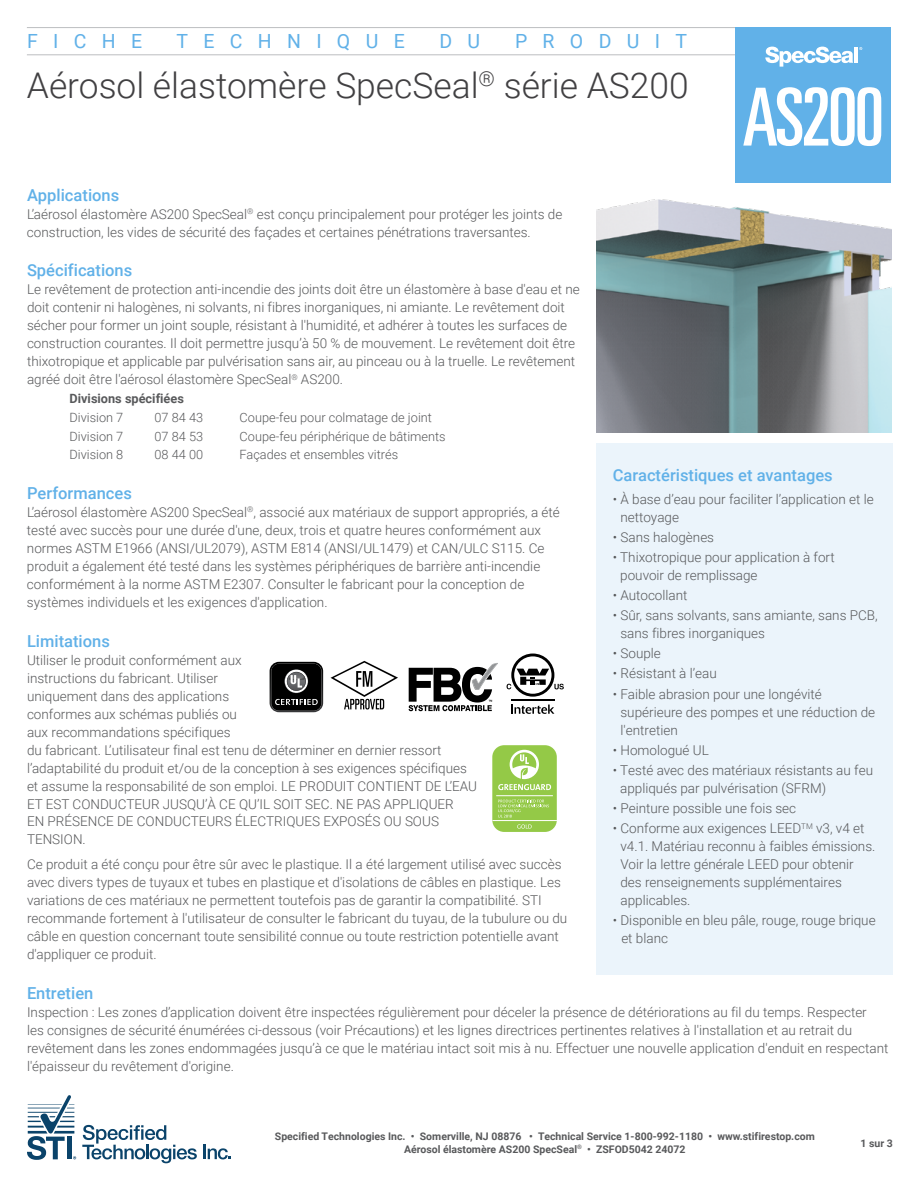
<style>
.page{position:relative;width:918px;height:1188px;background:#fff}
.page>*{position:absolute;margin:0;border:0;box-sizing:border-box;transform-origin:0 0}
.t1{font:300 35.4px "Roboto";color:#414042}
.t2{font:19.5px "Roboto";letter-spacing:.785em;color:#61b1e8}
.t3{font:500 16.5px "Roboto";color:#61b1e8}
.t4{font:300 13.5px/18px "Roboto";color:#58595b}
.t5{font:300 12.75px "Roboto";color:#58595b}
.t6{font:700 12.75px "Roboto";color:#58595b}
.t7{font:700 10.5px/12.6px "Roboto";color:#58595b;text-align:center}
</style>
<div class="page">
<hr style="left:27px;top:27px;width:729px;height:1px;background:#bcbec0">
<hr style="left:27px;top:55px;width:729px;height:1px;background:#bcbec0">
<div style="left:736px;top:28px;width:155px;height:155px;background:#61b1e8"></div>
<svg style="left:765px;top:47px;width:88px;height:20px"></svg>
<hr style="left:854px;top:47px;width:4px;height:16px;background:#fff">
<svg style="left:743px;top:87px;width:138px;height:59px"></svg>
<svg style="left:27px;top:1095px;width:49px;height:65px"></svg>
<div style="left:67px;top:1137px;width:5px;height:22px;background:#0a436a"></div>
<svg style="left:82px;top:1125px;width:115px;height:38px"></svg>
<hr style="left:203px;top:1145px;width:3px;height:14px;background:#0a436a">
<svg style="left:208px;top:1148px;width:23px;height:11px"></svg>
<div style="left:597px;top:444px;width:296px;height:531px;background:#ebf4fb"></div>
<img style="left:597px;top:199px;width:294px;height:233px">
<div style="left:492px;top:745px;width:65px;height:87px;background:#94c947;border-radius:12px"></div>
<hr style="left:492px;top:820px;width:65px;height:1px;background:#fff">
<svg style="left:517px;top:824px;width:15px;height:5px"></svg>
<hr style="left:496px;top:795px;width:57px;height:1px;background:#fff">
<svg style="left:498px;top:750px;width:53px;height:40px"></svg>
<svg style="left:498px;top:800px;width:51px;height:18px"></svg>
<svg style="left:331px;top:661px;width:67px;height:49px"></svg>
<svg style="left:409px;top:663px;width:89px;height:48px"></svg>
<svg style="left:511px;top:705px;width:43px;height:9px"></svg>
<hr style="left:511px;top:700px;width:43px;height:1px;background:#000">
<svg style="left:507px;top:654px;width:57px;height:43px"></svg>
<svg style="left:270px;top:662px;width:53px;height:50px;background:#313132"></svg>
<h2 class="t2" style="left:27px;top:27px;width:116px">FICHE</h2>
<h2 class="t2" style="left:177px;top:27px;width:230px">TECHNIQUE</h2>
<h2 class="t2" style="left:440px;top:27px;width:42px">D U</h2>
<h2 class="t2" style="left:515px;top:27px;width:173px">PRODUIT</h2>
<h1 class="t1" style="left:27px;top:60px;width:663px">Aérosol élastomère SpecSeal<sup>®</sup> série AS200</h1>
<p class="t3" style="left:27px;top:183px;width:94px">Applications</p>
<p class="t4" style="left:27px;top:205px;width:537px">L’aérosol élastomère AS200 SpecSeal<sup>®</sup> est conçu principalement pour protéger les joints de construction, les vides de sécurité des façades et certaines pénétrations traversantes.</p>
<p class="t3" style="left:27px;top:259px;width:107px">Spécifications</p>
<p class="t4" style="left:27px;top:280px;width:554px">Le revêtement de protection anti-incendie des joints doit être un élastomère à base d'eau et ne doit contenir ni halogènes, ni solvants, ni fibres inorganiques, ni amiante. Le revêtement doit sécher pour former un joint souple, résistant à l'humidité, et adhérer à toutes les surfaces de construction courantes. Il doit permettre jusqu’à 50 % de mouvement. Le revêtement doit être thixotropique et applicable par pulvérisation sans air, au pinceau ou à la truelle. Le revêtement agréé doit être l'aérosol élastomère SpecSeal<sup>®</sup> AS200.</p>
<p class="t6" style="left:70px;top:390px;width:116px">Divisions spécifiées</p>
<p class="t5" style="left:70px;top:408px;width:55px">Division 7</p>
<p class="t5" style="left:155px;top:408px;width:50px">07 84 43</p>
<p class="t5" style="left:240px;top:408px;width:194px">Coupe-feu pour colmatage de joint</p>
<p class="t5" style="left:70px;top:427px;width:55px">Division 7</p>
<p class="t5" style="left:155px;top:427px;width:50px">07 84 53</p>
<p class="t5" style="left:240px;top:427px;width:208px">Coupe-feu périphérique de bâtiments</p>
<p class="t5" style="left:70px;top:446px;width:55px">Division 8</p>
<p class="t5" style="left:155px;top:446px;width:50px">08 44 00</p>
<p class="t5" style="left:240px;top:446px;width:160px">Façades et ensembles vitrés</p>
<p class="t3" style="left:27px;top:482px;width:106px">Performances</p>
<p class="t4" style="left:27px;top:503px;width:534px">L’aérosol élastomère AS200 SpecSeal<sup>®</sup>, associé aux matériaux de support appropriés, a été testé avec succès pour une durée d'une, deux, trois et quatre heures conformément aux normes ASTM E1966 (ANSI/UL2079), ASTM E814 (ANSI/UL1479) et CAN/ULC S115. Ce produit a également été testé dans les systèmes périphériques de barrière anti-incendie conformément à la norme ASTM E2307. Consulter le fabricant pour la conception de systèmes individuels et les exigences d'application.</p>
<p class="t3" style="left:27px;top:629px;width:84px">Limitations</p>
<p class="t4" style="left:27px;top:650px;width:452px">Utiliser le produit conformément aux<br>instructions du fabricant. Utiliser<br>uniquement dans des applications<br>conformes aux schémas publiés ou<br>aux recommandations spécifiques<br>du fabricant. L’utilisateur final est tenu de déterminer en dernier ressort l’adaptabilité du produit et/ou de la conception à ses exigences spécifiques et assume la responsabilité de son emploi. LE PRODUIT CONTIENT DE L’EAU ET EST CONDUCTEUR JUSQU’À CE QU’IL SOIT SEC. NE PAS APPLIQUER<br>EN PRÉSENCE DE CONDUCTEURS ÉLECTRIQUES EXPOSÉS OU SOUS TENSION.</p>
<p class="t4" style="left:27px;top:855px;width:542px">Ce produit a été conçu pour être sûr avec le plastique. Il a été largement utilisé avec succès avec divers types de tuyaux et tubes en plastique et d'isolations de câbles en plastique. Les variations de ces matériaux ne permettent toutefois pas de garantir la compatibilité. STI recommande fortement à l'utilisateur de consulter le fabricant du tuyau, de la tubulure ou du câble en question concernant toute sensibilité connue ou toute restriction potentielle avant d'appliquer ce produit.</p>
<p class="t3" style="left:27px;top:981px;width:68px">Entretien</p>
<p class="t4" style="left:27px;top:1003px;width:863px">Inspection : Les zones d’application doivent être inspectées régulièrement pour déceler la présence de détériorations au fil du temps. Respecter<br>les consignes de sécurité énumérées ci-dessous (voir Précautions) et les lignes directrices pertinentes relatives à l'installation et au retrait du revêtement dans les zones endommagées jusqu’à ce que le matériau intact soit mis à nu. Effectuer une nouvelle application d'enduit en respectant l'épaisseur du revêtement d'origine.</p>
<p class="t3" style="left:613px;top:464px;width:221px">Caractéristiques et avantages</p>
<p class="t4" style="left:620px;top:489px;width:255px;text-indent:-8px">• À base d’eau pour faciliter l’application et le nettoyage</p>
<p class="t4" style="left:613px;top:527px;width:103px">• Sans halogènes</p>
<p class="t4" style="left:620px;top:548px;width:216px;text-indent:-7px">• Thixotropique pour application à fort pouvoir de remplissage</p>
<p class="t4" style="left:613px;top:586px;width:76px">• Autocollant</p>
<p class="t4" style="left:620px;top:606px;width:259px;text-indent:-8px">• Sûr, sans solvants, sans amiante, sans PCB, sans fibres inorganiques</p>
<p class="t4" style="left:613px;top:644px;width:50px">• Souple</p>
<p class="t4" style="left:613px;top:664px;width:106px">• Résistant à l’eau</p>
<p class="t4" style="left:620px;top:684px;width:256px;text-indent:-8px">• Faible abrasion pour une longévité supérieure des pompes et une réduction de l'entretien</p>
<p class="t4" style="left:613px;top:740px;width:98px">• Homologué UL</p>
<p class="t4" style="left:620px;top:761px;width:254px;text-indent:-7px">• Testé avec des matériaux résistants au feu appliqués par pulvérisation (SFRM)</p>
<p class="t4" style="left:613px;top:799px;width:185px">• Peinture possible une fois sec</p>
<p class="t4" style="left:620px;top:819px;width:256px;text-indent:-8px">• Conforme aux exigences LEED<sup>TM</sup> v3, v4 et v4.1. Matériau reconnu à faibles émissions.<br>Voir la lettre générale LEED pour obtenir des renseignements supplémentaires applicables.</p>
<p class="t4" style="left:621px;top:911px;width:256px;text-indent:-9px">• Disponible en bleu pâle, rouge, rouge brique et blanc</p>
<p class="t7" style="left:275px;top:1130px;width:541px">Specified Technologies Inc. • Somerville, NJ 08876 • Technical Service 1-800-992-1180 • www.stifirestop.com<br>Aérosol élastomère AS200 SpecSeal<sup>®</sup> • ZSFOD5042 24072</p>
<p class="t7" style="left:860px;top:1136px;width:34px">1 sur 3</p>
</div>
